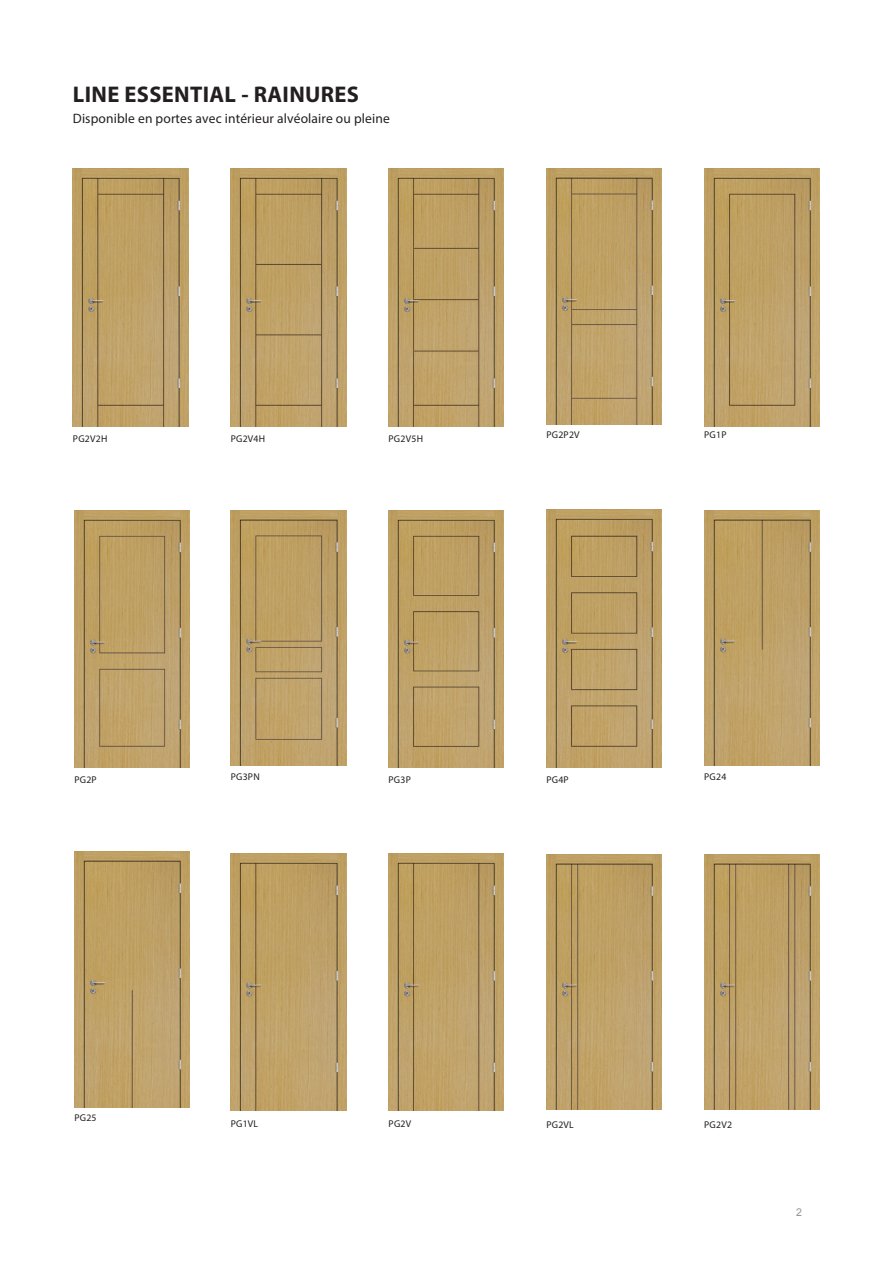
<style>
.page{position:relative;width:893px;height:1263px;background:#fff}
.page>*{position:absolute;margin:0;border:0;box-sizing:border-box;transform-origin:0 0}
.t1{font:700 22.8px "Myriad Pro";letter-spacing:.015em;color:#231f20}
.t2{font:13.65px "Myriad Pro";letter-spacing:.01em;color:#231f20}
.t3{font:10.8px "Arial";color:#939598}
.t4{font:9.9px "Myriad Pro";letter-spacing:.025em;color:#231f20}
</style>
<div class="page">
<img style="left:231px;top:853px;width:115px;height:258px">
<img style="left:389px;top:853px;width:115px;height:258px">
<img style="left:704px;top:854px;width:115px;height:256px">
<img style="left:546px;top:854px;width:116px;height:256px">
<img style="left:73px;top:169px;width:115px;height:257px">
<img style="left:231px;top:169px;width:115px;height:257px">
<img style="left:389px;top:169px;width:115px;height:257px">
<img style="left:704px;top:169px;width:115px;height:257px">
<img style="left:74px;top:510px;width:116px;height:258px">
<img style="left:389px;top:510px;width:115px;height:258px">
<img style="left:546px;top:510px;width:116px;height:257px">
<img style="left:231px;top:510px;width:115px;height:256px">
<img style="left:546px;top:169px;width:116px;height:256px">
<img style="left:74px;top:852px;width:116px;height:255px">
<img style="left:704px;top:510px;width:115px;height:256px">
<h1 class="t1" style="left:73px;top:79px;width:288px">LINE ESSENTIAL - RAINURES</h1>
<h2 class="t2" style="left:73px;top:110px;width:318px">Disponible en portes avec intérieur alvéolaire ou pleine</h2>
<p class="t4" style="left:73px;top:433px;width:36px">PG2V2H</p>
<p class="t4" style="left:231px;top:433px;width:36px">PG2V4H</p>
<p class="t4" style="left:389px;top:433px;width:36px">PG2V5H</p>
<p class="t4" style="left:546px;top:429px;width:35px">PG2P2V</p>
<p class="t4" style="left:704px;top:429px;width:24px">PG1P</p>
<p class="t4" style="left:231px;top:770px;width:31px">PG3PN</p>
<p class="t4" style="left:74px;top:774px;width:24px">PG2P</p>
<p class="t4" style="left:389px;top:774px;width:24px">PG3P</p>
<p class="t4" style="left:546px;top:773px;width:24px">PG4P</p>
<p class="t4" style="left:704px;top:770px;width:24px">PG24</p>
<p class="t4" style="left:74px;top:1112px;width:24px">PG25</p>
<p class="t4" style="left:231px;top:1117px;width:29px">PG1VL</p>
<p class="t4" style="left:389px;top:1117px;width:24px">PG2V</p>
<p class="t4" style="left:546px;top:1118px;width:29px">PG2VL</p>
<p class="t4" style="left:704px;top:1118px;width:29px">PG2V2</p>
<p class="t3" style="left:796px;top:1205px;width:7px">2</p>
</div>
